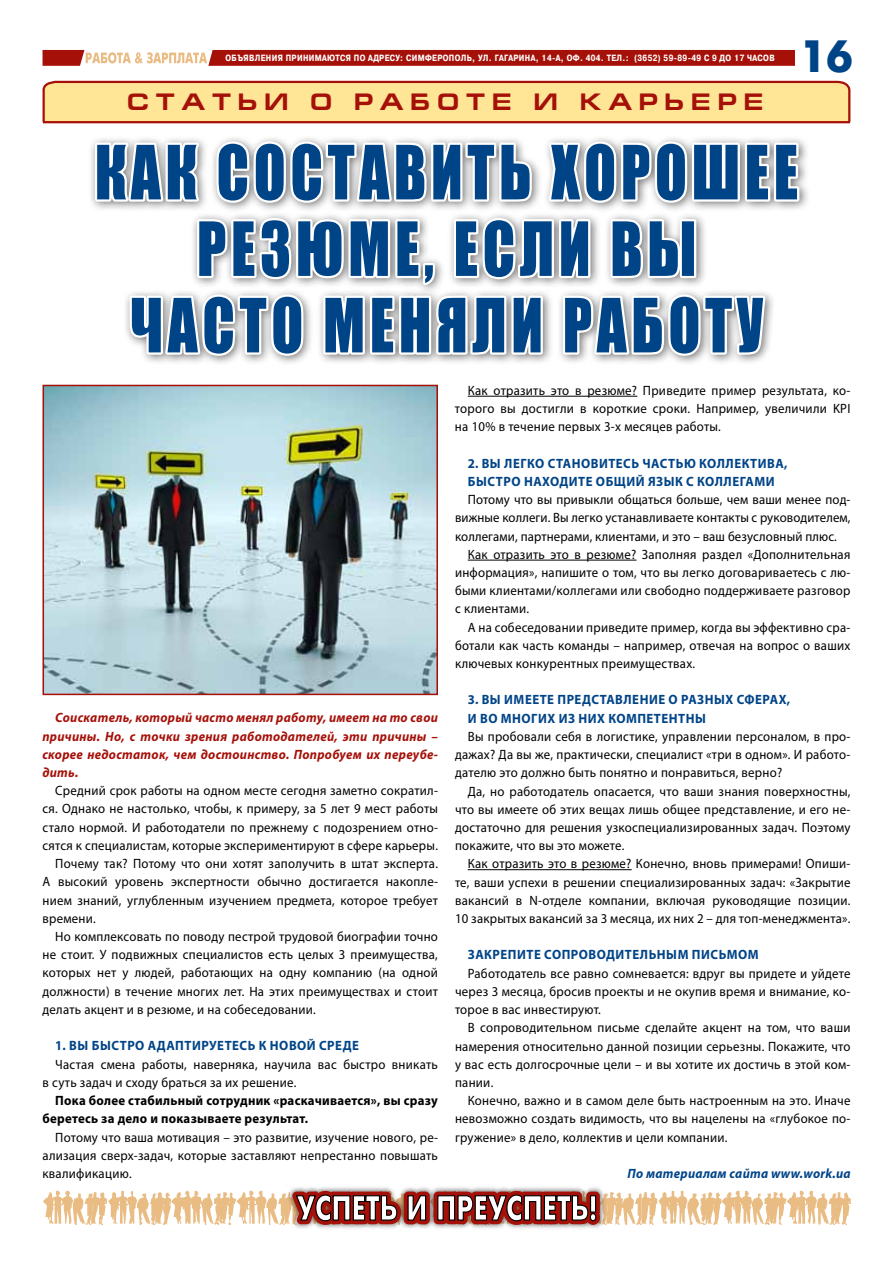
<style>
.page{position:relative;width:893px;height:1263px;background:#fff}
.page>*{position:absolute;margin:0;border:0;box-sizing:border-box;transform-origin:0 0}
.t1{font:69px/76.5px "Impact";letter-spacing:.08em;color:#048;text-align:center;scale:.85 1}
.t2{font:45px "Futuris Extra CTT";color:#048}
.t3{font:700 24px "Europe Ext";letter-spacing:.28em;color:#a51008}
.t4{font:13.5px/18.1px "Myriad Pro";letter-spacing:.02em;color:#000;text-align:justify;scale:.95 1}
.t5{font:italic 700 13.5px/18.3px "Myriad Pro";letter-spacing:.02em;color:#a51008;text-align:justify;scale:.95 1}
.t6{font:700 13.5px/18.1px "Myriad Pro";letter-spacing:.05em;color:#048;scale:.95 1}
.t7{font:700 13.5px/18.1px "Myriad Pro";letter-spacing:.02em;color:#000;scale:.95 1}
.t8{font:700 13.5px/18.1px "Myriad Pro";letter-spacing:.14em;color:#048;scale:.95 1}
.t9{font:italic 700 13.5px "Myriad Pro";letter-spacing:.02em;color:#048;scale:.95 1}
.t10{font:700 9px "Pragmatica Cond C";letter-spacing:.04em;color:#fff}
</style>
<div class="page">
<img style="left:290px;top:1187px;width:312px;height:42px">
<svg style="left:43px;top:1191px;width:808px;height:34px"></svg>
<svg style="left:43px;top:50px;width:751px;height:16px;background:#b3372d"></svg>
<hr style="left:468px;top:396px;width:169px;height:1px;background:#000">
<hr style="left:468px;top:560px;width:168px;height:1px;background:#000">
<hr style="left:468px;top:869px;width:164px;height:1px;background:#000">
<svg style="left:42px;top:80px;width:809px;height:306px"></svg>
<img style="left:46px;top:388px;width:389px;height:304px">
<div style="left:43px;top:385px;width:395px;height:310px;border:2px solid #a51008"></div>
<p class="t10" style="left:225px;top:53px;width:551px">объявления принимаются по адресу: симферополь, ул. гагарина, 14-а, оф. 404. тел.: (3652) 59-89-49 с 9 до 17 часов</p>
<h3 class="t3" style="left:127px;top:89px;width:638px">Статьи о работе и карьере</h3>
<h1 class="t1" style="left:95px;top:132px;width:829px">Как составить хорошее резюме, если вы<br>часто меняли работу</h1>
<h2 class="t2" style="left:799px;top:31px;width:55px">16</h2>
<p class="t5" style="left:43px;top:708px;width:418px;text-indent:13px">Соискатель, который часто менял работу, имеет на то свои причины. Но, с точки зрения работодателей, эти причины – скорее недостаток, чем достоинство. Попробуем их переубе&shy;дить.</p>
<p class="t4" style="left:55px;top:781px;width:404px">Средний срок работы на одном месте сегодня заметно сократил-</p>
<p class="t4" style="left:43px;top:800px;width:418px">ся. Однако не настолько, чтобы, к примеру, за 5 лет 9 мест работы</p>
<p class="t4" style="left:43px;top:818px;width:418px">стало нормой. И работодатели по прежнему с подозрением отно-</p>
<p class="t4" style="left:43px;top:836px;width:418px">сятся к специалистам, которые экспериментируют в сфере карьеры.</p>
<p class="t4" style="left:55px;top:854px;width:404px">Почему так? Потому что они хотят заполучить в штат эксперта.</p>
<p class="t4" style="left:43px;top:872px;width:418px">А высокий уровень экспертности обычно достигается накопле-</p>
<p class="t4" style="left:43px;top:891px;width:418px">нием знаний, углубленным изучением предмета, которое требует</p>
<p class="t4" style="left:43px;top:909px;width:58px">времени.</p>
<p class="t4" style="left:55px;top:927px;width:404px">Но комплексовать по поводу пестрой трудовой биографии точно</p>
<p class="t4" style="left:43px;top:945px;width:418px">не стоит. У подвижных специалистов есть целых 3 преимущества,</p>
<p class="t4" style="left:43px;top:964px;width:418px">которых нет у людей, работающих на одну компанию (на одной</p>
<p class="t4" style="left:43px;top:982px;width:418px">должности) в течение многих лет. На этих преимуществах и стоит</p>
<p class="t4" style="left:43px;top:1000px;width:289px">делать акцент и в резюме, и на собеседовании.</p>
<p class="t6" style="left:55px;top:1036px;width:154px">1. Вы быстро адаптиру</p>
<p class="t6" style="left:217px;top:1036px;width:66px">етесь к ново</p>
<p class="t6" style="left:307px;top:1036px;width:56px">й среде</p>
<p class="t4" style="left:43px;top:1055px;width:418px;text-indent:13px">Частая смена работы, наверняка, научила вас быстро вникать в суть задач и сходу браться за их решение.</p>
<p class="t7" style="left:43px;top:1091px;width:418px;text-indent:13px">Пока более стабильный сотрудник «раскачивается», вы сразу беретесь за дело и показываете результат.</p>
<p class="t4" style="left:43px;top:1128px;width:418px;text-indent:13px">Потому что ваша мотивация – это развитие, изучение нового, ре&shy;ализация сверх-задач, которые заставляют непрестанно повышать квалификацию.</p>
<p class="t4" style="left:455px;top:381px;width:418px;text-indent:13px">Как отразить это в резюме? Приведите пример результата, ко&shy;торого вы достигли в короткие сроки. Например, увеличили KPI на 10% в течение первых 3-х месяцев работы.</p>
<p class="t6" style="left:468px;top:454px;width:65px">2. Вы легко</p>
<p class="t6" style="left:548px;top:454px;width:36px">станови</p>
<p class="t8" style="left:468px;top:454px;width:338px;text-indent:140px">тесь частью коллектива, быстро находите общий язык с коллегами</p>
<p class="t4" style="left:455px;top:490px;width:418px;text-indent:13px">Потому что вы привыкли общаться больше, чем ваши менее под&shy;вижные коллеги. Вы легко устанавливаете контакты с руководителем, коллегами, партнерами, клиентами, и это – ваш безусловный плюс.</p>
<p class="t4" style="left:455px;top:545px;width:418px;text-indent:13px">Как отразить это в резюме? Заполняя раздел «Дополнительная информация», напишите о том, что вы легко договариваетесь с лю&shy;быми клиентами/коллегами или свободно поддерживаете разговор с клиентами.</p>
<p class="t4" style="left:455px;top:618px;width:418px;text-indent:13px">А на собеседовании приведите пример, когда вы эффективно сра&shy;ботали как часть команды – например, отвечая на вопрос о ваших ключевых конкурентных преимуществах.</p>
<p class="t6" style="left:468px;top:690px;width:341px">3. Вы имеете представлени е о разн ых сферах, иво многи</p>
<p class="t6" style="left:547px;top:709px;width:75px">х изних комп</p>
<p class="t6" style="left:647px;top:709px;width:64px">етентны</p>
<p class="t4" style="left:455px;top:727px;width:418px;text-indent:13px">Вы пробовали себя в логистике, управлении персоналом, в про&shy;дажах? Да вы же, практически, специалист «три в одном». И работо&shy;дателю это должно быть понятно и понравиться, верно?</p>
<p class="t4" style="left:455px;top:782px;width:418px;text-indent:13px">Да, но работодатель опасается, что ваши знания поверхностны, что вы имеете об этих вещах лишь общее представление, и его не&shy;достаточно для решения узкоспециализированных задач. Поэтому покажите, что вы это можете.</p>
<p class="t4" style="left:455px;top:854px;width:418px;text-indent:13px">Как отразить это в резюме? Конечно, вновь примерами! Опиши&shy;те, ваши успехи в решении специализированных задач: «Закрытие вакансий в N-отделе компании, включая руководящие позиции.<br>10 закрытых вакансий за 3 месяца, их них 2 – для топ-менеджмента».</p>
<p class="t6" style="left:468px;top:945px;width:91px">Закрепите сопрово</p>
<p class="t6" style="left:606px;top:945px;width:101px">дительным пис</p>
<p class="t6" style="left:719px;top:945px;width:21px">ьмом</p>
<p class="t4" style="left:455px;top:964px;width:418px;text-indent:13px">Работодатель все равно сомневается: вдруг вы придете и уйдете через 3 месяца, бросив проекты и не окупив время и внимание, ко&shy;торое в вас инвестируют.</p>
<p class="t4" style="left:455px;top:1018px;width:418px;text-indent:13px">В сопроводительном письме сделайте акцент на том, что ваши намерения относительно данной позиции серьезны. Покажите, что у вас есть долгосрочные цели – и вы хотите их достичь в этой ком&shy;пании.</p>
<p class="t4" style="left:455px;top:1091px;width:418px;text-indent:13px">Конечно, важно и в самом деле быть настроенным на это. Иначе невозможно создать видимость, что вы нацелены на «глубокое по&shy;гружение» в дело, коллектив и цели компании.</p>
<p class="t9" style="left:627px;top:1165px;width:236px">По материалам сайта www.work.ua</p>
</div>
